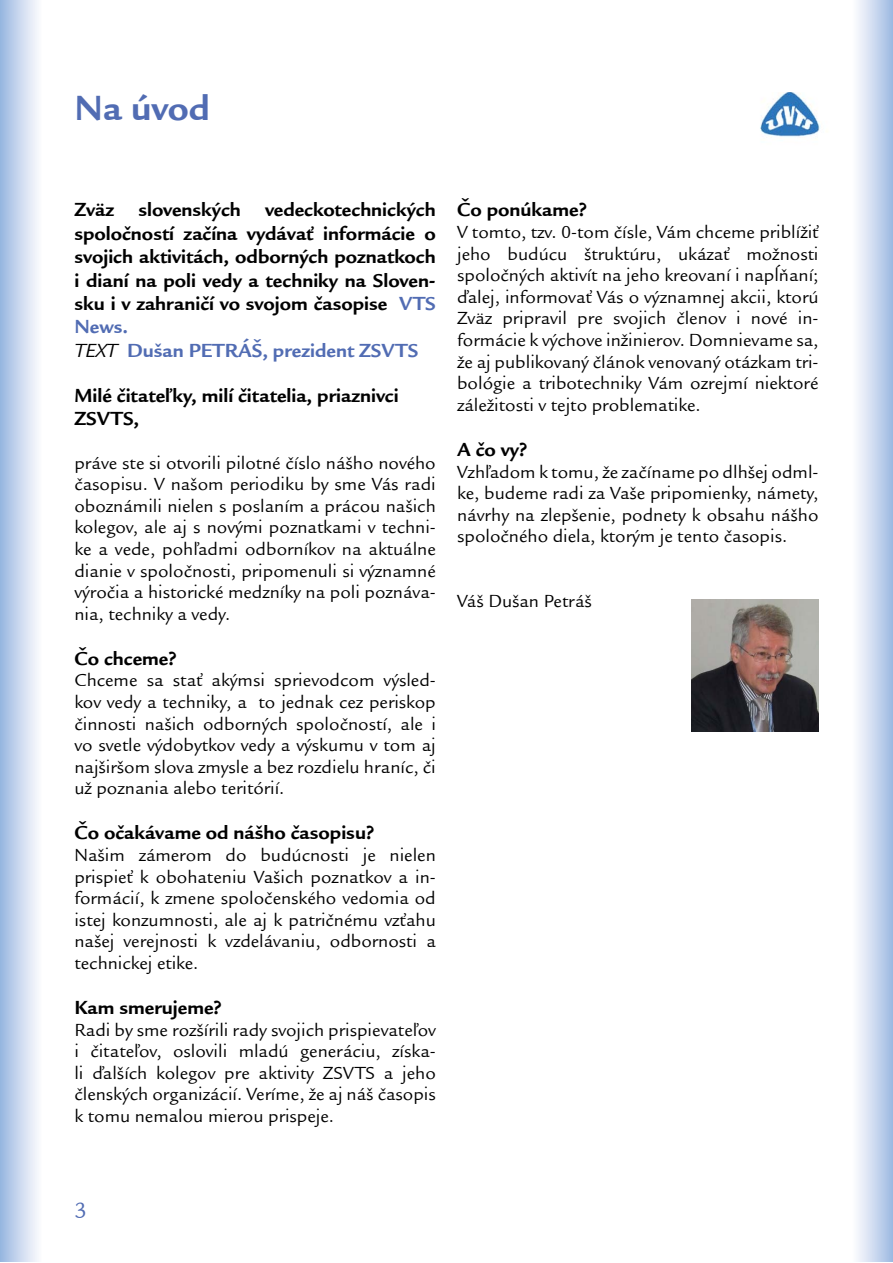
<style>
.page{position:relative;width:893px;height:1263px;background:#fff}
.page>*{position:absolute;margin:0;border:0;box-sizing:border-box;transform-origin:0 0}
.t1{font:700 36px "Legacy Sans Itc TEE";color:#516cb3}
.t2{font:22.5px "Legacy Sans Itc TEE";color:#516cb3}
.t3{font:700 19.5px/23.4px "Legacy Sans Itc TEE";color:#000}
.t4{font:18px/21.6px "Legacy Sans Itc TEE";color:#000;text-align:justify}
.s1{color:#516cb3}
.s2{font-weight:400;font-style:italic}
</style>
<div class="page">
<img style="left:692px;top:600px;width:126px;height:131px">
<img style="left:760px;top:92px;width:61px;height:45px">
<div style="left:1px;top:0;width:41px;height:1261px;background:linear-gradient(to right,#9cb9e1,#fffeff)"></div>
<div style="left:852px;top:0;width:41px;height:1261px;background:linear-gradient(to right,#fff,#9fbae2)"></div>
<h1 class="t1" style="left:74px;top:85px;width:137px">Na úvod</h1>
<p class="t3" style="left:74px;top:198px;width:363px">Zväz slovenských vedeckotechnických spoločností začína vydávať informácie o svojich aktivitách, odborných poznatkoch i dianí na poli vedy a techniky na Sloven&shy;sku i v zahraničí vo svojom časopise <span class="s1">VTS News.<br></span><span class="s2">TEXT</span> <span class="s1">Dušan PETRÁŠ, prezident ZSVTS</span></p>
<p class="t3" style="left:74px;top:384px;width:326px">Milé čitateľky, milí čitatelia, priaznivci<br>ZSVTS,</p>
<p class="t4" style="left:74px;top:452px;width:363px">práve ste si otvorili pilotné číslo nášho nového časopisu. V našom periodiku by sme Vás radi oboznámili nielen s poslaním a prácou našich kolegov, ale aj s novými poznatkami v techni&shy;ke a vede, pohľadmi odborníkov na aktuálne dianie v spoločnosti, pripomenuli si významné výročia a historické medzníky na poli poznáva&shy;nia, techniky a vedy.</p>
<p class="t3" style="left:74px;top:647px;width:104px">Čo chceme?</p>
<p class="t4" style="left:74px;top:670px;width:363px">Chceme sa stať akýmsi sprievodcom výsled&shy;kov vedy a techniky, a to jednak cez periskop činnosti našich odborných spoločností, ale i vo svetle výdobytkov vedy a výskumu v tom aj najširšom slova zmysle a bez rozdielu hraníc, či už poznania alebo teritórií.</p>
<p class="t3" style="left:74px;top:821px;width:301px">Čo očakávame od nášho časopisu?</p>
<p class="t4" style="left:74px;top:844px;width:363px">Našim zámerom do budúcnosti je nielen prispieť k obohateniu Vašich poznatkov a in&shy;formácií, k zmene spoločenského vedomia od istej konzumnosti, ale aj k patričnému vzťahu našej verejnosti k vzdelávaniu, odbornosti a technickej etike.</p>
<p class="t3" style="left:74px;top:996px;width:149px">Kam smerujeme?</p>
<p class="t4" style="left:74px;top:1019px;width:363px">Radi by sme rozšírili rady svojich prispievateľov i čitateľov, oslovili mladú generáciu, získa&shy;li ďalších kolegov pre aktivity ZSVTS a jeho členských organizácií. Veríme, že aj náš časopis k tomu nemalou mierou prispeje.</p>
<p class="t3" style="left:457px;top:198px;width:131px">Čo ponúkame?</p>
<p class="t4" style="left:457px;top:222px;width:363px">V tomto, tzv. 0-tom čísle, Vám chceme priblížiť jeho budúcu štruktúru, ukázať možnosti spoločných aktivít na jeho kreovaní i napĺňaní; ďalej, informovať Vás o významnej akcii, ktorú Zväz pripravil pre svojich členov i nové in&shy;formácie k výchove inžinierov. Domnievame sa, že aj publikovaný článok venovaný otázkam tri&shy;bológie a tribotechniky Vám ozrejmí niektoré záležitosti v tejto problematike.</p>
<p class="t3" style="left:457px;top:438px;width:72px">A čo vy?</p>
<p class="t4" style="left:457px;top:461px;width:363px">Vzhľadom k tomu, že začíname po dlhšej odml&shy;ke, budeme radi za Vaše pripomienky, námety, návrhy na zlepšenie, podnety k obsahu nášho spoločného diela, ktorým je tento časopis.</p>
<p class="t4" style="left:457px;top:591px;width:136px">Váš Dušan Petráš</p>
<p class="t2" style="left:74px;top:1197px;width:14px">3</p>
</div>
